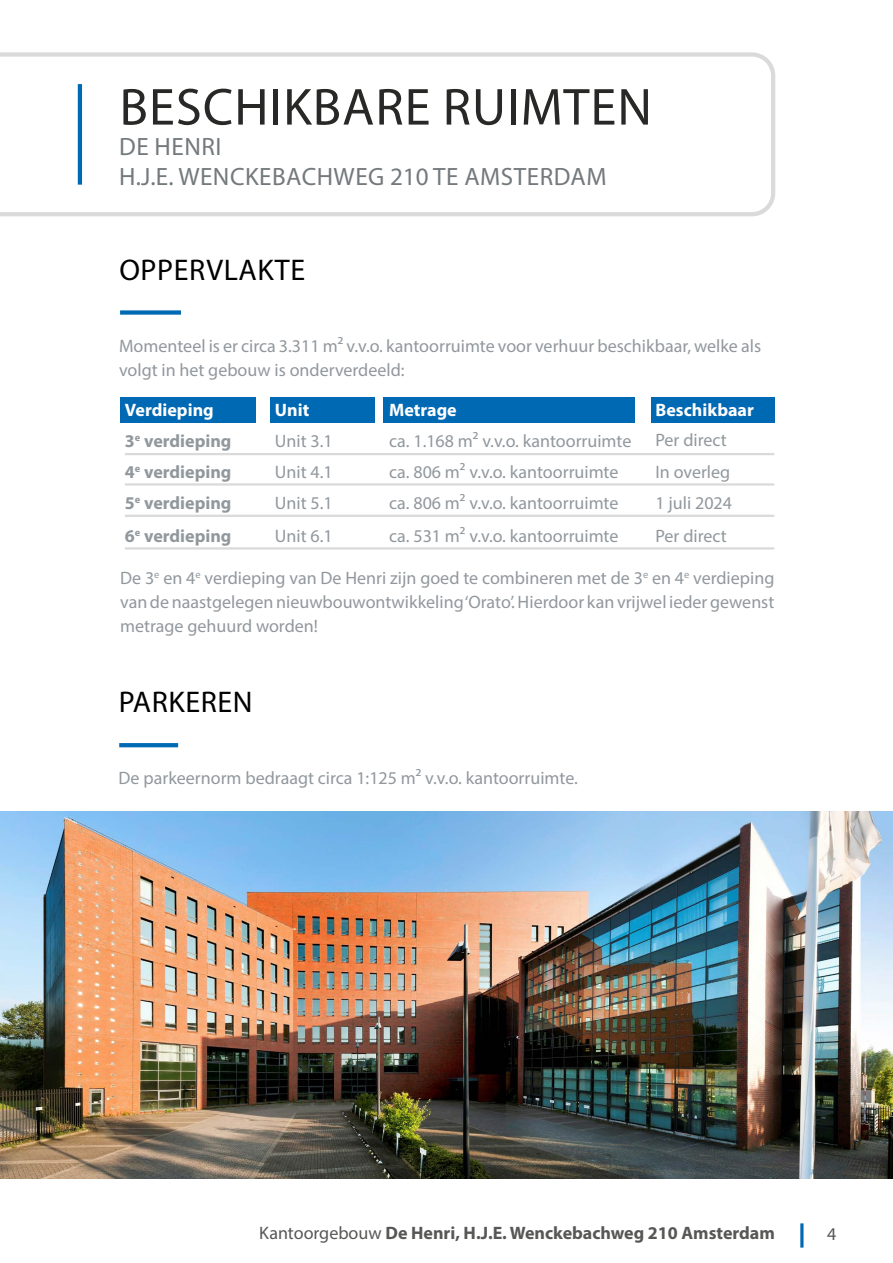
<style>
.page{position:relative;width:893px;height:1263px;background:#fff}
.page>*{position:absolute;margin:0;border:0;box-sizing:border-box;transform-origin:0 0}
.t1{font:52.5px "Myriad Pro";letter-spacing:.02em;color:#282827}
.t2{font:30px "Myriad Pro";letter-spacing:.02em;color:#000}
.t3{font:25.05px/30.2px "Myriad Pro";letter-spacing:.02em;color:#73797c}
.t4{font:18px/24px "Myriad Pro";color:#91989d}
.t5{font:700 18px "Myriad Pro";color:#575756}
.t6{font:700 18px "Myriad Pro";color:#91989d}
.t7{font:700 18px "Myriad Pro";color:#fff}
.t8{font:18px "Myriad Pro";color:#575756}
.s1{font-weight:400}
</style>
<div class="page">
<hr style="left:800px;top:1223px;width:3px;height:24px;background:#0069b4">
<svg style="left:0;top:52px;width:775px;height:164px"></svg>
<hr style="left:78px;top:84px;width:4px;height:101px;background:#0069b4">
<div style="left:120px;top:310px;width:61px;height:5px;background:#0069b4"></div>
<svg style="left:119px;top:743px;width:59px;height:4px"></svg>
<div style="left:120px;top:397px;width:135px;height:25px;background:#0069b4"></div>
<div style="left:383px;top:397px;width:252px;height:25px;background:#0069b4"></div>
<div style="left:651px;top:397px;width:123px;height:25px;background:#0069b4"></div>
<div style="left:270px;top:397px;width:104px;height:25px;background:#0069b4"></div>
<hr style="left:125px;top:453px;width:649px;height:2px;background:#dadada">
<hr style="left:125px;top:547px;width:649px;height:3px;background:#dadada">
<hr style="left:125px;top:515px;width:649px;height:2px;background:#dadada">
<hr style="left:125px;top:483px;width:649px;height:3px;background:#dadada">
<img style="left:0;top:811px;width:893px;height:368px">
<h1 class="t1" style="left:119px;top:75px;width:534px">BESCHIKBARE RUIMTEN</h1>
<h3 class="t3" style="left:119px;top:131px;width:489px">DE HENRI<br>H.J.E. WENCKEBACHWEG 210 TE AMSTERDAM</h3>
<h2 class="t2" style="left:119px;top:251px;width:187px">OPPERVLAKTE</h2>
<p class="t4" style="left:119px;top:333px;width:644px">Momenteel is er circa 3.311 m² v.v.o. kantoorruimte voor verhuur beschikbaar, welke als volgt in het gebouw is onderverdeeld:</p>
<p class="t7" style="left:125px;top:398px;width:90px">Verdieping</p>
<p class="t7" style="left:275px;top:398px;width:36px">Unit</p>
<p class="t7" style="left:389px;top:398px;width:69px">Metrage</p>
<p class="t7" style="left:655px;top:398px;width:100px">Beschikbaar</p>
<p class="t6" style="left:125px;top:430px;width:108px">3<sup>e</sup> verdieping</p>
<p class="t4" style="left:389px;top:429px;width:244px">ca. 1.168 m² v.v.o. kantoorruimte</p>
<p class="t4" style="left:275px;top:429px;width:59px">Unit 3.1</p>
<p class="t4" style="left:655px;top:428px;width:73px">Per direct</p>
<p class="t6" style="left:125px;top:460px;width:108px">4<sup>e</sup> verdieping</p>
<p class="t4" style="left:389px;top:459px;width:231px">ca. 806 m² v.v.o. kantoorruimte</p>
<p class="t4" style="left:275px;top:459px;width:59px">Unit 4.1</p>
<p class="t4" style="left:655px;top:459px;width:76px">In overleg</p>
<p class="t6" style="left:125px;top:491px;width:108px">5<sup>e</sup> verdieping</p>
<p class="t4" style="left:389px;top:491px;width:231px">ca. 806 m² v.v.o. kantoorruimte</p>
<p class="t4" style="left:275px;top:491px;width:59px">Unit 5.1</p>
<p class="t4" style="left:655px;top:491px;width:78px">1 juli 2024</p>
<p class="t6" style="left:125px;top:524px;width:108px">6<sup>e</sup> verdieping</p>
<p class="t4" style="left:389px;top:523px;width:231px">ca. 531 m² v.v.o. kantoorruimte</p>
<p class="t4" style="left:275px;top:523px;width:59px">Unit 6.1</p>
<p class="t4" style="left:655px;top:523px;width:73px">Per direct</p>
<p class="t4" style="left:120px;top:566px;width:656px;text-align:justify">De 3<sup>e</sup> en 4<sup>e</sup> verdieping van De Henri zijn goed te combineren met de 3<sup>e</sup> en 4<sup>e</sup> verdieping van de naastgelegen nieuwbouwontwikkeling ‘Orato’. Hierdoor kan vrijwel ieder gewenst metrage gehuurd worden!</p>
<h2 class="t2" style="left:119px;top:683px;width:135px">PARKEREN</h2>
<p class="t4" style="left:119px;top:765px;width:461px">De parkeernorm bedraagt circa 1:125 m² v.v.o. kantoorruimte.</p>
<p class="t5" style="left:259px;top:1221px;width:517px"><span class="s1">Kantoorgebouw</span> De Henri, H.J.E. Wenckebachweg 210 Amsterdam</p>
<p class="t8" style="left:827px;top:1222px;width:11px">4</p>
</div>
